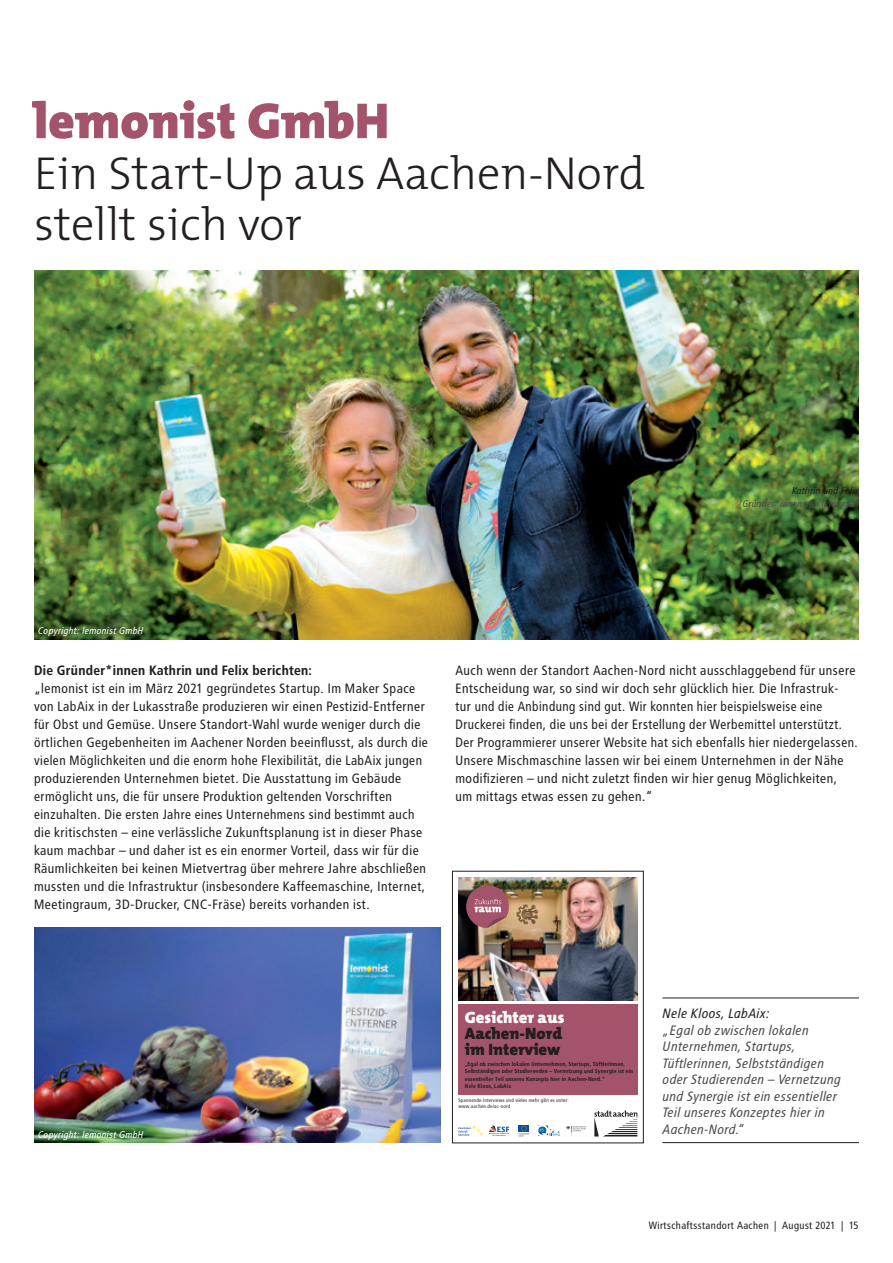
<style>
.page{position:relative;width:893px;height:1263px;background:#fff}
.page>*{position:absolute;margin:0;border:0;box-sizing:border-box;transform-origin:0 0}
.t1{font:900 51px "The Mix";color:#a4546a}
.t2{font:300 46.5px/51px "The Mix";color:#231f20}
.t3{font:900 16.5px/15.9px "The Mix";color:#231f20}
.t4{font:900 16.5px "The Mix";color:#fff}
.t5{font:13.5px/18px "Transit";color:#231f20}
.t6{font:italic 13.5px/16.5px "Transit Pro";color:#4b4c4d}
.t7{font:700 13.5px "Transit";color:#231f20}
.t8{font:italic 13.5px "Transit Pro";color:#231f20}
.t9{font:10.5px "Transit";color:#231f20}
.t10{font:italic 9.75px "Transit Pro";color:#fff}
.t11{font:italic 9.75px "Transit Pro";color:#4b4c4d}
.t12{font:italic 9.75px "Transit Pro";color:#231f20}
.t13{font:700 5.7px/7.4px "Transit";color:#231f20}
.t14{font:5.1px "Transit";color:#231f20}
</style>
<div class="page">
<img style="left:34px;top:270px;width:825px;height:369px">
<img style="left:34px;top:927px;width:406px;height:216px">
<img style="left:458px;top:878px;width:179px;height:123px">
<div style="left:458px;top:1004px;width:179px;height:90px;background:#a4546a"></div>
<svg style="left:594px;top:1110px;width:43px;height:26px"></svg>
<svg style="left:466px;top:885px;width:43px;height:43px;background:#9c636b"></svg>
<svg style="left:538px;top:1125px;width:22px;height:11px"></svg>
<svg style="left:489px;top:1125px;width:20px;height:11px"></svg>
<svg style="left:566px;top:1126px;width:20px;height:10px"></svg>
<div style="left:519px;top:1125px;width:10px;height:7px;background:#0d4da1"></div>
<svg style="left:519px;top:1126px;width:10px;height:10px"></svg>
<svg style="left:458px;top:1125px;width:25px;height:11px"></svg>
<div style="left:452px;top:871px;width:192px;height:272px;border:1px solid #231f20"></div>
<hr style="left:662px;top:997px;width:197px;height:1px;background:#231f20">
<hr style="left:662px;top:1142px;width:197px;height:1px;background:#231f20">
<h1 class="t1" style="left:34px;top:78px;width:357px">lemonist GmbH</h1>
<h2 class="t2" style="left:34px;top:146px;width:613px">Ein Start-Up aus Aachen-Nord stellt sich vor</h2>
<p class="t10" style="left:38px;top:625px;width:107px">Copyright: lemonist GmbH</p>
<p class="t12" style="left:792px;top:485px;width:69px">Kathrin und Felix</p>
<p class="t11" style="left:739px;top:498px;width:122px">(Gründer*innen von lemonist)</p>
<p class="t7" style="left:34px;top:662px;width:280px">Die Gründer*innen Kathrin und Felix berichten:</p>
<p class="t5" style="left:34px;top:679px;width:396px">„lemonist ist ein im März 2021 gegründetes Startup. Im Maker Space von LabAix in der Lukasstraße produzieren wir einen Pestizid-Entferner für Obst und Gemüse. Unsere Standort-Wahl wurde weniger durch die örtlichen Gegebenheiten im Aachener Norden beeinflusst, als durch die vielen Möglichkeiten und die enorm hohe Flexibilität, die LabAix jungen produzierenden Unternehmen bietet. Die Ausstattung im Gebäude ermöglicht uns, die für unsere Produktion geltenden Vorschriften einzuhalten. Die ersten Jahre eines Unternehmens sind bestimmt auch die kritischsten – eine verlässliche Zukunftsplanung ist in dieser Phase kaum machbar – und daher ist es ein enormer Vorteil, dass wir für die Räumlichkeiten bei keinen Mietvertrag über mehrere Jahre abschließen mussten und die Infrastruktur (insbesondere Kaffeemaschine, Internet, Meetingraum, 3D-Drucker, CNC-Fräse) bereits vorhanden ist.</p>
<p class="t5" style="left:455px;top:661px;width:404px">Auch wenn der Standort Aachen-Nord nicht ausschlaggebend für unsere Entscheidung war, so sind wir doch sehr glücklich hier. Die Infrastruk&shy;tur und die Anbindung sind gut. Wir konnten hier beispielsweise eine Druckerei finden, die uns bei der Erstellung der Werbemittel unterstützt.<br>Der Programmierer unserer Website hat sich ebenfalls hier niedergelassen.<br>Unsere Mischmaschine lassen wir bei einem Unternehmen in der Nähe modifizieren – und nicht zuletzt finden wir hier genug Möglichkeiten,<br>um mittags etwas essen zu gehen.“</p>
<p class="t10" style="left:38px;top:1129px;width:107px">Copyright: lemonist GmbH</p>
<p class="t4" style="left:465px;top:1003px;width:101px">Gesichter aus</p>
<p class="t3" style="left:465px;top:1025px;width:99px">Aachen-Nord im Interview</p>
<p class="t13" style="left:465px;top:1060px;width:170px">„Egal ob zwischen lokalen Unternehmen, Startups, TüftlerInnen, Selbständigen oder Studierenden – Vernetzung und Synergie ist ein essentieller Teil unseres Konzepts hier in Aachen-Nord.“<br>Nele Kloos, LabAix</p>
<p class="t14" style="left:458px;top:1103px;width:54px">www.aachen.de/ac-nord</p>
<p class="t14" style="left:458px;top:1097px;width:112px">Spannende Interviews und vieles mehr gibt es unter:</p>
<p class="t8" style="left:662px;top:1005px;width:109px">Nele Kloos, LabAix:</p>
<p class="t6" style="left:662px;top:1022px;width:180px">„Egal ob zwischen lokalen<br>Unternehmen, Startups,<br>Tüftlerinnen, Selbstständigen oder Studierenden – Vernetzung und Synergie ist ein essentieller<br>Teil unseres Konzeptes hier in<br>Aachen-Nord.“</p>
<p class="t9" style="left:649px;top:1219px;width:212px">Wirtschaftsstandort Aachen | August 2021 | 15</p>
</div>
